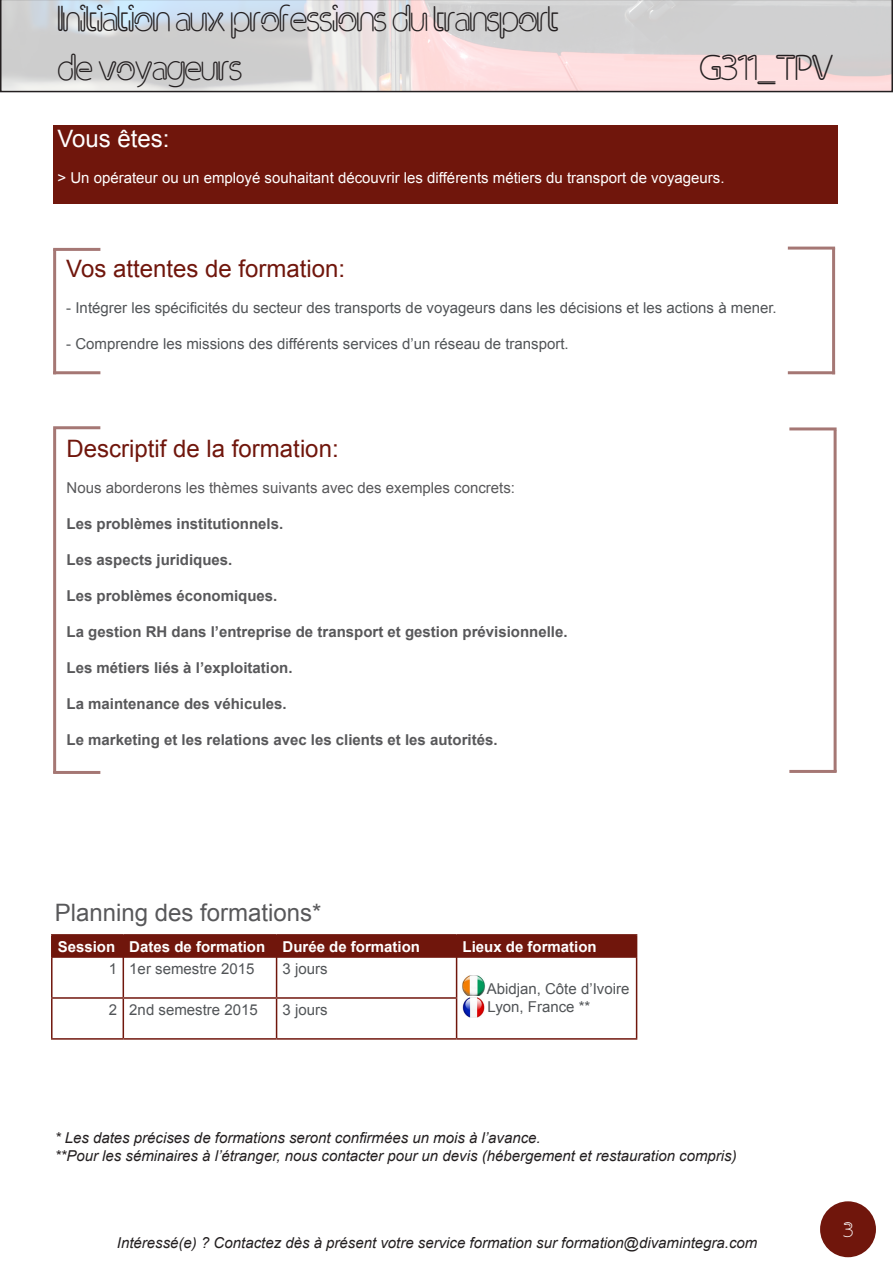
<style>
.page{position:relative;width:893px;height:1263px;background:#fff}
.page>*{position:absolute;margin:0;border:0;box-sizing:border-box;transform-origin:0 0}
.t1{font:36px "Clip";letter-spacing:-.08em;color:#231f20}
.t2{font:24px "Arial";color:#70160c}
.t3{font:24px "Arial";color:#58585a}
.t4{font:24px "Arial";color:#fff}
.t5{font:21px "Clip";color:#fff}
.t6{font:700 15px "Arial";color:#58585a}
.t7{font:15px "Arial";color:#515457}
.t8{font:italic 15px/18px "Arial";color:#231f20}
.t9{font:15px "Arial";color:#fff}
.t10{font:15px "Arial";color:#58585a}
.t11{font:700 15px "Arial";color:#fff}
</style>
<div class="page">
<img style="left:462px;top:976px;width:23px;height:41px">
<svg style="left:0;top:0;width:893px;height:92px;background:#dad4d5"></svg>
<hr style="left:789px;top:770px;width:48px;height:3px;background:#a57774">
<hr style="left:834px;top:430px;width:3px;height:342px;background:#a57774">
<hr style="left:789px;top:427px;width:48px;height:3px;background:#a57774">
<hr style="left:53px;top:771px;width:47px;height:3px;background:#a57774">
<hr style="left:53px;top:429px;width:3px;height:344px;background:#a57774">
<hr style="left:53px;top:426px;width:47px;height:3px;background:#a57774">
<hr style="left:788px;top:371px;width:47px;height:3px;background:#a57774">
<hr style="left:832px;top:248px;width:3px;height:126px;background:#a57774">
<hr style="left:788px;top:247px;width:47px;height:3px;background:#a57774">
<hr style="left:53px;top:371px;width:47px;height:3px;background:#a57774">
<hr style="left:53px;top:249px;width:3px;height:125px;background:#a57774">
<hr style="left:53px;top:248px;width:47px;height:3px;background:#a57774">
<div style="left:820px;top:1201px;width:56px;height:56px;background:#70160c;border-radius:50%"></div>
<div style="left:53px;top:936px;width:584px;height:22px;background:#70160c"></div>
<hr style="left:123px;top:958px;width:1px;height:39px;background:#70160c">
<hr style="left:276px;top:958px;width:1px;height:39px;background:#70160c">
<hr style="left:456px;top:958px;width:1px;height:39px;background:#70160c">
<hr style="left:636px;top:958px;width:1px;height:40px;background:#70160c">
<hr style="left:51px;top:997px;width:72px;height:2px;background:#70160c">
<hr style="left:123px;top:997px;width:154px;height:2px;background:#70160c">
<hr style="left:123px;top:999px;width:1px;height:39px;background:#70160c">
<hr style="left:277px;top:997px;width:180px;height:2px;background:#70160c">
<hr style="left:276px;top:999px;width:1px;height:39px;background:#70160c">
<hr style="left:456px;top:999px;width:1px;height:39px;background:#70160c">
<hr style="left:636px;top:998px;width:1px;height:40px;background:#70160c">
<hr style="left:51px;top:1038px;width:72px;height:2px;background:#70160c">
<hr style="left:123px;top:1038px;width:154px;height:2px;background:#70160c">
<hr style="left:277px;top:1038px;width:180px;height:2px;background:#70160c">
<hr style="left:457px;top:1038px;width:180px;height:2px;background:#70160c">
<hr style="left:51px;top:958px;width:2px;height:39px;background:#70160c">
<hr style="left:51px;top:999px;width:2px;height:39px;background:#70160c">
<hr style="left:51px;top:934px;width:72px;height:2px;background:#70160c">
<hr style="left:51px;top:936px;width:2px;height:22px;background:#70160c">
<hr style="left:123px;top:934px;width:154px;height:2px;background:#70160c">
<hr style="left:277px;top:934px;width:180px;height:2px;background:#70160c">
<hr style="left:457px;top:934px;width:180px;height:2px;background:#70160c">
<div style="left:53px;top:125px;width:785px;height:79px;background:#70160c"></div>
<p class="t1" style="left:56px;top:0;width:505px">Initiation aux professions du transport</p>
<p class="t1" style="left:56px;top:50px;width:188px">de voyageurs</p>
<p class="t1" style="left:698px;top:50px;width:138px">G311_TPV</p>
<p class="t4" style="left:57px;top:122px;width:114px">Vous êtes:</p>
<p class="t9" style="left:57px;top:168px;width:669px">&gt; Un opérateur ou un employé souhaitant découvrir les différents métiers du transport de voyageurs.</p>
<p class="t2" style="left:66px;top:252px;width:280px">Vos attentes de formation:</p>
<p class="t7" style="left:66px;top:297px;width:712px">- Intégrer les spécificités du secteur des transports de voyageurs dans les décisions et les actions à mener.</p>
<p class="t7" style="left:66px;top:333px;width:504px">- Comprendre les missions des différents services d’un réseau de transport.</p>
<p class="t2" style="left:67px;top:432px;width:274px">Descriptif de la formation:</p>
<p class="t10" style="left:67px;top:478px;width:450px">Nous aborderons les thèmes suivants avec des exemples concrets:</p>
<p class="t6" style="left:67px;top:513px;width:218px">Les problèmes institutionnels.</p>
<p class="t6" style="left:67px;top:549px;width:167px">Les aspects juridiques.</p>
<p class="t6" style="left:67px;top:585px;width:212px">Les problèmes économiques.</p>
<p class="t6" style="left:67px;top:621px;width:502px">La gestion RH dans l’entreprise de transport et gestion prévisionnelle.</p>
<p class="t6" style="left:67px;top:657px;width:227px">Les métiers liés à l’exploitation.</p>
<p class="t6" style="left:67px;top:693px;width:222px">La maintenance des véhicules.</p>
<p class="t6" style="left:67px;top:729px;width:433px">Le marketing et les relations avec les clients et les autorités.</p>
<h2 class="t3" style="left:55px;top:896px;width:268px">Planning des formations*</h2>
<p class="t11" style="left:58px;top:936px;width:59px">Session</p>
<p class="t11" style="left:129px;top:936px;width:137px">Dates de formation</p>
<p class="t11" style="left:283px;top:936px;width:139px">Durée de formation</p>
<p class="t11" style="left:463px;top:936px;width:136px">Lieux de formation</p>
<p class="t7" style="left:109px;top:958px;width:10px">1</p>
<p class="t7" style="left:129px;top:958px;width:127px">1er semestre 2015</p>
<p class="t7" style="left:283px;top:958px;width:47px">3 jours</p>
<p class="t7" style="left:487px;top:979px;width:144px">Abidjan, Côte d’Ivoire</p>
<p class="t7" style="left:109px;top:999px;width:10px">2</p>
<p class="t7" style="left:129px;top:999px;width:130px">2nd semestre 2015</p>
<p class="t7" style="left:283px;top:999px;width:47px">3 jours</p>
<p class="t7" style="left:488px;top:997px;width:104px">Lyon, France **</p>
<p class="t8" style="left:55px;top:1129px;width:683px">* Les dates précises de formations seront confirmées un mois à l’avance.<br>**Pour les séminaires à l’étranger, nous contacter pour un devis (hébergement et restauration compris)</p>
<p class="t8" style="left:117px;top:1234px;width:642px">Intéressé(e) ? Contactez dès à présent votre service formation sur formation@divamintegra.com</p>
<p class="t5" style="left:842px;top:1219px;width:13px">3</p>
</div>
